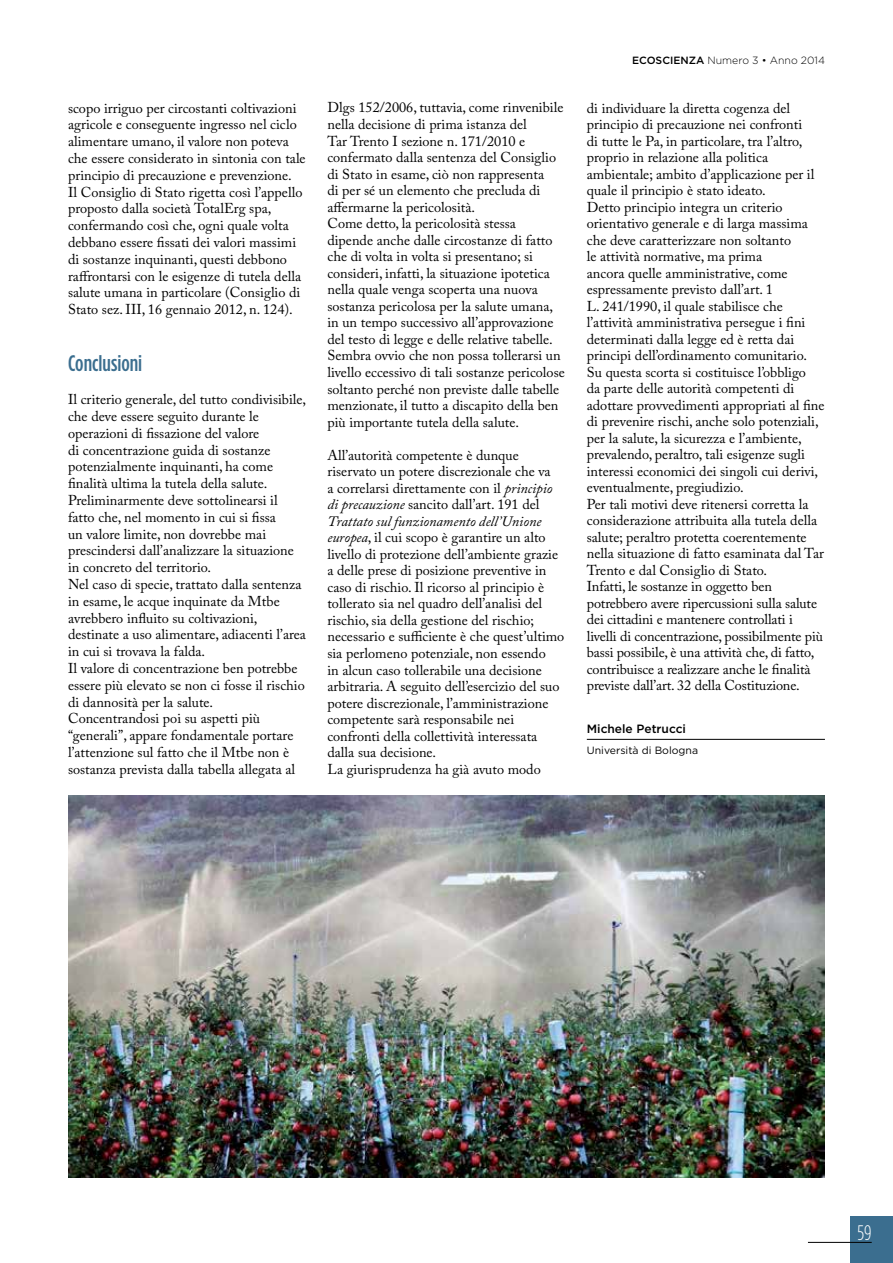
<style>
.page{position:relative;width:893px;height:1263px;background:#fff}
.page>*{position:absolute;margin:0;border:0;box-sizing:border-box;transform-origin:0 0}
.t1{font:500 condensed 22.5px "Gotham HTF";color:#3b6e8f}
.t2{font:300 condensed 21px "Gotham HTF";color:#fff}
.t3{font:14.25px/16.5px "Adobe Caslon Pro";color:#000}
.t4{font:500 12px "Gotham HTF";color:#000}
.t5{font:300 10.5px "Gotham HTF";color:#000}
.t6{font:10.5px "Gotham HTF";color:#000}
.s1{font-style:italic}
.s2{font-weight:500}
</style>
<div class="page">
<div style="left:850px;top:1216px;width:43px;height:47px;background:#3b6e8f"></div>
<hr style="left:808px;top:1242px;width:64px;height:1px;background:#000">
<hr style="left:587px;top:739px;width:238px;height:1px;background:#000">
<img style="left:68px;top:795px;width:757px;height:383px">
<p class="t3" style="left:68px;top:99px;width:239px">scopo irriguo per circostanti coltivazioni agricole e conseguente ingresso nel ciclo alimentare umano, il valore non poteva che essere considerato in sintonia con tale principio di precauzione e prevenzione.<br>Il Consiglio di Stato rigetta così l’appello proposto dalla società TotalErg spa, confermando così che, ogni quale volta debbano essere fissati dei valori massimi di sostanze inquinanti, questi debbono raffrontarsi con le esigenze di tutela della salute umana in particolare (Consiglio di Stato sez. III, 16 gennaio 2012, n. 124).</p>
<p class="t1" style="left:68px;top:350px;width:76px">Conclusioni</p>
<p class="t3" style="left:68px;top:391px;width:240px">Il criterio generale, del tutto condivisibile, che deve essere seguito durante le operazioni di fissazione del valore<br>di concentrazione guida di sostanze potenzialmente inquinanti, ha come finalità ultima la tutela della salute.<br>Preliminarmente deve sottolinearsi il fatto che, nel momento in cui si fissa<br>un valore limite, non dovrebbe mai prescindersi dall’analizzare la situazione in concreto del territorio.<br>Nel caso di specie, trattato dalla sentenza in esame, le acque inquinate da Mtbe avrebbero influito su coltivazioni, destinate a uso alimentare, adiacenti l’area in cui si trovava la falda.<br>Il valore di concentrazione ben potrebbe essere più elevato se non ci fosse il rischio di dannosità per la salute.<br>Concentrandosi poi su aspetti più “generali”, appare fondamentale portare l’attenzione sul fatto che il Mtbe non è sostanza prevista dalla tabella allegata al</p>
<p class="t3" style="left:327px;top:99px;width:239px">Dlgs 152/2006, tuttavia, come rinvenibile nella decisione di prima istanza del<br>Tar Trento I sezione n. 171/2010 e confermato dalla sentenza del Consiglio di Stato in esame, ciò non rappresenta<br>di per sé un elemento che precluda di affermarne la pericolosità.<br>Come detto, la pericolosità stessa dipende anche dalle circostanze di fatto che di volta in volta si presentano; si consideri, infatti, la situazione ipotetica nella quale venga scoperta una nuova sostanza pericolosa per la salute umana, in un tempo successivo all’approvazione del testo di legge e delle relative tabelle.<br>Sembra ovvio che non possa tollerarsi un livello eccessivo di tali sostanze pericolose soltanto perché non previste dalle tabelle menzionate, il tutto a discapito della ben più importante tutela della salute.</p>
<p class="t3" style="left:327px;top:446px;width:238px">All’autorità competente è dunque riservato un potere discrezionale che va<br>a correlarsi direttamente con il <span class="s1">principio di precauzione</span> sancito dall’art. 191 del <span class="s1">Trattato sul funzionamento dell’Unione europea</span>, il cui scopo è garantire un alto livello di protezione dell’ambiente grazie a delle prese di posizione preventive in caso di rischio. Il ricorso al principio è tollerato sia nel quadro dell’analisi del rischio, sia della gestione del rischio; necessario e sufficiente è che quest’ultimo sia perlomeno potenziale, non essendo<br>in alcun caso tollerabile una decisione arbitraria. A seguito dell’esercizio del suo potere discrezionale, l’amministrazione competente sarà responsabile nei confronti della collettività interessata dalla sua decisione.<br>La giurisprudenza ha già avuto modo</p>
<p class="t5" style="left:632px;top:55px;width:194px"><span class="s2">ECOSCIENZA</span> Numero 3 • Anno 2014</p>
<p class="t3" style="left:587px;top:99px;width:239px">di individuare la diretta cogenza del principio di precauzione nei confronti<br>di tutte le Pa, in particolare, tra l’altro, proprio in relazione alla politica ambientale; ambito d’applicazione per il quale il principio è stato ideato.<br>Detto principio integra un criterio orientativo generale e di larga massima che deve caratterizzare non soltanto<br>le attività normative, ma prima<br>ancora quelle amministrative, come espressamente previsto dall’art. 1<br>L. 241/1990, il quale stabilisce che l’attività amministrativa persegue i fini determinati dalla legge ed è retta dai principi dell’ordinamento comunitario.<br>Su questa scorta si costituisce l’obbligo<br>da parte delle autorità competenti di adottare provvedimenti appropriati al fine di prevenire rischi, anche solo potenziali, per la salute, la sicurezza e l’ambiente, prevalendo, peraltro, tali esigenze sugli interessi economici dei singoli cui derivi, eventualmente, pregiudizio.<br>Per tali motivi deve ritenersi corretta la considerazione attribuita alla tutela della salute; peraltro protetta coerentemente nella situazione di fatto esaminata dal Tar Trento e dal Consiglio di Stato.<br>Infatti, le sostanze in oggetto ben potrebbero avere ripercussioni sulla salute dei cittadini e mantenere controllati i livelli di concentrazione, possibilmente più bassi possibile, è una attività che, di fatto, contribuisce a realizzare anche le finalità previste dall’art. 32 della Costituzione.</p>
<p class="t4" style="left:587px;top:722px;width:101px">M ICHELE PETRUCCI</p>
<p class="t6" style="left:587px;top:745px;width:113px">U niversità di Bologna</p>
<p class="t2" style="left:857px;top:1221px;width:16px">59</p>
</div>
